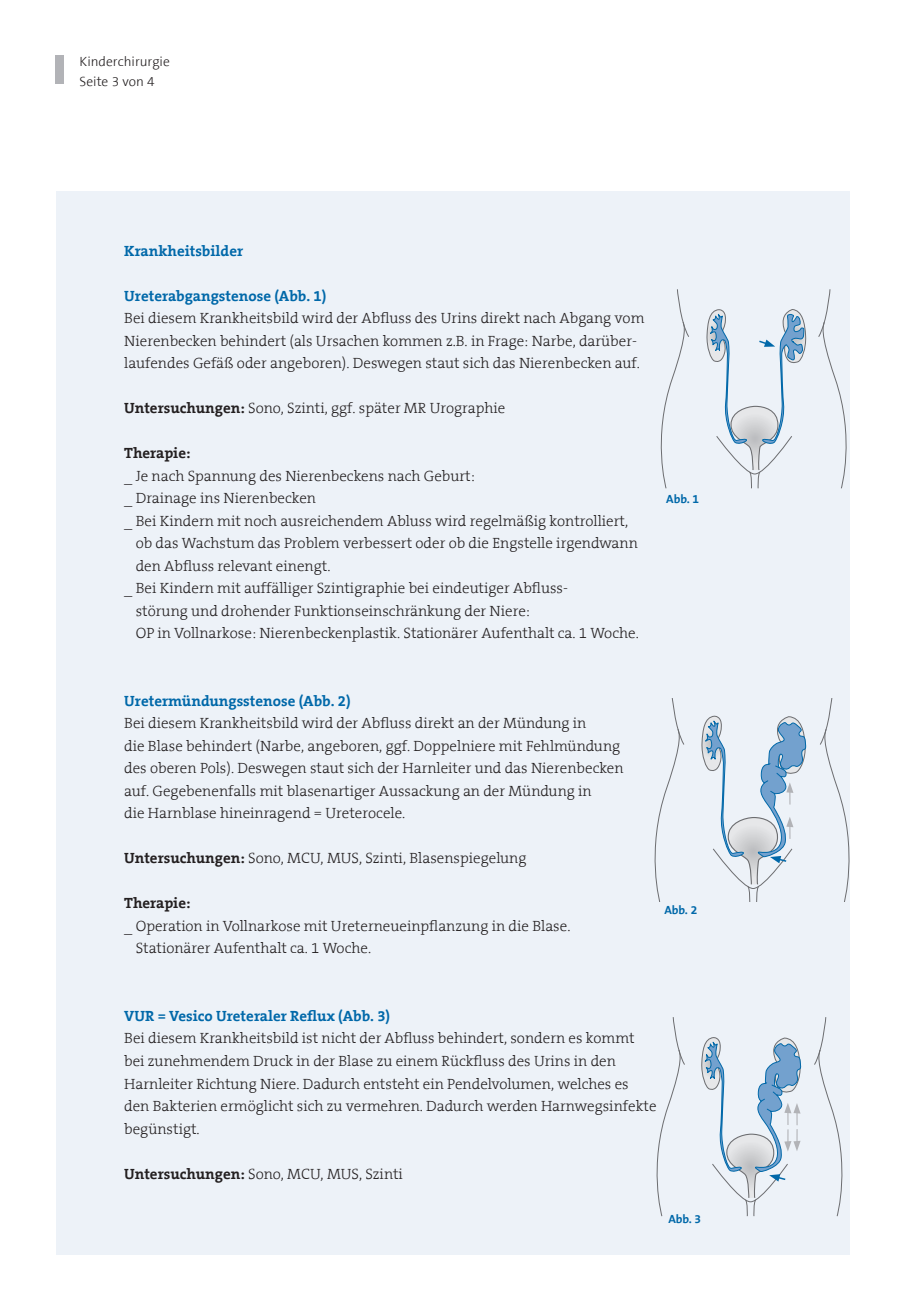
<style>
.page{position:relative;width:919px;height:1289px;background:#fff}
.page>*{position:absolute;margin:0;border:0;box-sizing:border-box;transform-origin:0 0}
.t1{font:300 15px/22.5px "The Serif B3";color:#231f20}
.t2{font:700 15px "The Serif B7";color:#0068a9}
.t3{font:700 15px "The Serif B7";color:#231f20}
.t4{font:300 13.5px/19.5px "The Sans B3";color:#231f20}
.t5{font:700 12px "The Sans B7";color:#0068a9}
.s1{font-family:"The Serif B7";font-weight:700}
</style>
<div class="page">
<div style="left:57px;top:191px;width:793px;height:1063px;background:#edf2f8"></div>
<div style="left:55px;top:55px;width:9px;height:29px;background:#b2b3b7"></div>
<svg style="left:660px;top:289px;width:29px;height:200px"></svg>
<svg style="left:818px;top:289px;width:29px;height:200px"></svg>
<svg style="left:706px;top:309px;width:100px;height:180px"></svg>
<svg style="left:654px;top:698px;width:30px;height:203px"></svg>
<svg style="left:820px;top:698px;width:30px;height:203px"></svg>
<svg style="left:701px;top:715px;width:105px;height:186px"></svg>
<svg style="left:656px;top:1017px;width:29px;height:199px"></svg>
<svg style="left:814px;top:1017px;width:29px;height:199px"></svg>
<svg style="left:701px;top:1037px;width:101px;height:179px"></svg>
<p class="t4" style="left:80px;top:53px;width:92px">Kinderchirurgie<br>Seite 3 von 4</p>
<p class="t2" style="left:124px;top:243px;width:120px">Krankheitsbilder</p>
<p class="t2" style="left:124px;top:288px;width:204px">Ureterabgangstenose (Abb. 1)</p>
<p class="t1" style="left:124px;top:307px;width:522px">Bei diesem Krankheitsbild wird der Abfluss des Urins direkt nach Abgang vom<br>Nierenbecken behindert (als Ursachen kommen z.B. in Frage: Narbe, darüber&shy;laufendes Gefäß oder angeboren). Deswegen staut sich das Nierenbecken auf.</p>
<p class="t1" style="left:124px;top:397px;width:382px"><span class="s1">Untersuchungen:</span> Sono, Szinti, ggf. später MR Urographie</p>
<p class="t3" style="left:124px;top:445px;width:68px">Therapie:</p>
<p class="t1" style="left:124px;top:465px;width:352px">_ Je nach Spannung des Nierenbeckens nach Geburt:</p>
<p class="t1" style="left:124px;top:487px;width:193px">_ Drainage ins Nierenbecken</p>
<p class="t1" style="left:124px;top:510px;width:505px">_ Bei Kindern mit noch ausreichendem Abluss wird regelmäßig kontrolliert,</p>
<p class="t1" style="left:136px;top:532px;width:503px">ob das Wachstum das Problem verbessert oder ob die Engstelle irgendwann</p>
<p class="t1" style="left:136px;top:555px;width:196px">den Abfluss relevant einengt.</p>
<p class="t1" style="left:136px;top:577px;width:504px;text-indent:-12px">_ Bei Kindern mit auffälliger Szintigraphie bei eindeutiger Abfluss-<br>störung und drohender Funktionseinschränkung der Niere:<br>OP in Vollnarkose: Nierenbeckenplastik. Stationärer Aufenthalt ca. 1 Woche.</p>
<p class="t5" style="left:666px;top:493px;width:34px">Abb. 1</p>
<p class="t2" style="left:124px;top:693px;width:228px">Uretermündungsstenose (Abb. 2)</p>
<p class="t1" style="left:124px;top:712px;width:501px">Bei diesem Krankheitsbild wird der Abfluss direkt an der Mündung in<br>die Blase behindert (Narbe, angeboren, ggf. Doppelniere mit Fehlmündung des oberen Pols). Deswegen staut sich der Harnleiter und das Nierenbecken auf. Gegebenenfalls mit blasenartiger Aussackung an der Mündung in<br>die Harnblase hineinragend = Ureterocele.</p>
<p class="t1" style="left:124px;top:847px;width:404px"><span class="s1">Untersuchungen:</span> Sono, MCU, MUS, Szinti, Blasenspiegelung</p>
<p class="t3" style="left:124px;top:895px;width:68px">Therapie:</p>
<p class="t1" style="left:124px;top:915px;width:447px">_ Operation in Vollnarkose mit Ureterneueinpflanzung in die Blase.</p>
<p class="t1" style="left:136px;top:937px;width:237px">Stationärer Aufenthalt ca. 1 Woche.</p>
<p class="t5" style="left:664px;top:903px;width:34px">Abb. 2</p>
<p class="t2" style="left:124px;top:1008px;width:267px">VUR = Vesico Ureteraler Reflux (Abb. 3)</p>
<p class="t1" style="left:124px;top:1027px;width:534px">Bei diesem Krankheitsbild ist nicht der Abfluss behindert, sondern es kommt bei zunehmendem Druck in der Blase zu einem Rückfluss des Urins in den Harnleiter Richtung Niere. Dadurch entsteht ein Pendelvolumen, welches es den Bakterien ermöglicht sich zu vermehren. Dadurch werden Harnwegsinfekte begünstigt.</p>
<p class="t1" style="left:124px;top:1162px;width:280px"><span class="s1">Untersuchungen:</span> Sono, MCU, MUS, Szinti</p>
<p class="t5" style="left:668px;top:1212px;width:34px">Abb. 3</p>
</div>
